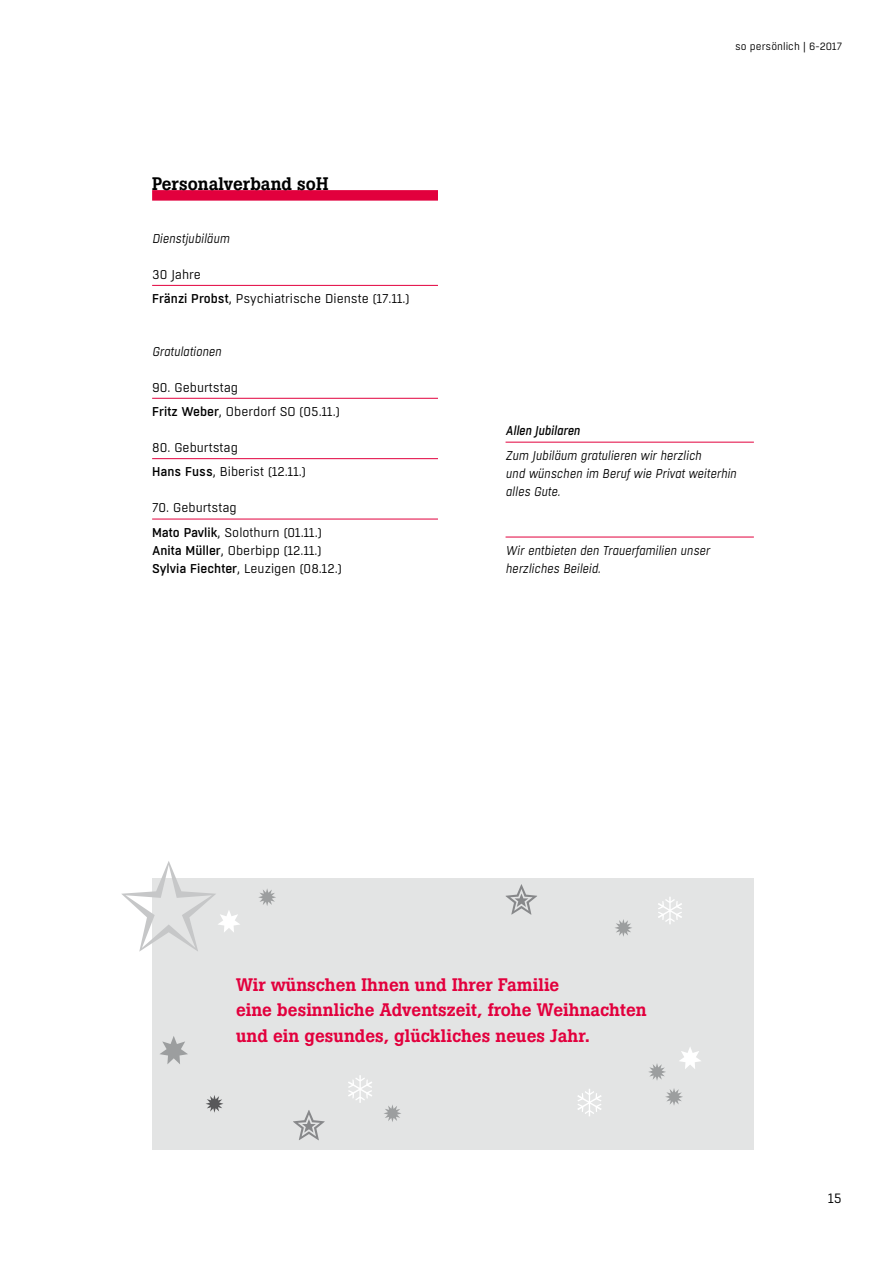
<style>
.page{position:relative;width:893px;height:1263px;background:#fff}
.page>*{position:absolute;margin:0;border:0;box-sizing:border-box;transform-origin:0 0}
.t1{font:500 18px/25.5px "Boton";color:#e2003d}
.t2{font:500 18px "Boton";color:#000}
.t3{font:13.5px "Boxed";color:#000}
.t4{font:12.75px/24.5px "Boxed";color:#000}
.t5{font:italic 12.75px/18px "Boxed";color:#000}
.t6{font:italic 500 12.75px "Boxed";color:#000}
.t7{font:10.5px "Boxed";color:#000}
.s1{font-weight:500}
</style>
<div class="page">
<hr style="left:506px;top:442px;width:248px;height:1px;background:#e2003d">
<hr style="left:506px;top:537px;width:248px;height:1px;background:#e2003d">
<div style="left:152px;top:190px;width:286px;height:11px;background:#e2003d"></div>
<hr style="left:152px;top:285px;width:286px;height:1px;background:#e2003d">
<hr style="left:152px;top:398px;width:286px;height:1px;background:#e2003d">
<hr style="left:152px;top:458px;width:286px;height:1px;background:#e2003d">
<hr style="left:152px;top:519px;width:286px;height:1px;background:#e2003d">
<div style="left:152px;top:879px;width:602px;height:271px;background:#e3e4e4"></div>
<svg style="left:348px;top:1075px;width:24px;height:28px"></svg>
<svg style="left:665px;top:1088px;width:18px;height:17px"></svg>
<svg style="left:384px;top:1105px;width:17px;height:17px"></svg>
<svg style="left:648px;top:1064px;width:18px;height:16px"></svg>
<svg style="left:679px;top:1047px;width:22px;height:22px"></svg>
<svg style="left:293px;top:1110px;width:32px;height:30px"></svg>
<svg style="left:658px;top:897px;width:24px;height:27px"></svg>
<svg style="left:577px;top:1089px;width:24px;height:27px"></svg>
<svg style="left:160px;top:1036px;width:28px;height:28px"></svg>
<svg style="left:206px;top:1095px;width:17px;height:18px"></svg>
<svg style="left:121px;top:861px;width:119px;height:91px"></svg>
<svg style="left:615px;top:919px;width:17px;height:18px"></svg>
<svg style="left:506px;top:884px;width:31px;height:31px"></svg>
<svg style="left:258px;top:889px;width:18px;height:17px"></svg>
<h1 class="t2" style="left:152px;top:173px;width:178px">Personalverband soH</h1>
<p class="t5" style="left:152px;top:229px;width:79px">Dienstjubiläum</p>
<p class="t4" style="left:152px;top:262px;width:259px">30 Jahre<br><span class="s1">Fränzi Probst</span>, Psychiatrische Dienste (17.11.)</p>
<p class="t5" style="left:152px;top:342px;width:71px">Gratulationen</p>
<p class="t4" style="left:152px;top:375px;width:189px">90. Geburtstag<br><span class="s1">Fritz Weber</span>, Oberdorf SO (05.11.)</p>
<p class="t4" style="left:152px;top:435px;width:155px">80. Geburtstag<br><span class="s1">Hans Fuss</span>, Biberist (12.11.)</p>
<p class="t4" style="left:152px;top:496px;width:171px">70. Geburtstag<br><span class="s1">Mato Pavlik</span>, Solothurn (01.11.)</p>
<p class="t4" style="left:152px;top:541px;width:191px;line-height:18px"><span class="s1">Anita Müller</span>, Oberbipp (12.11.)<br><span class="s1">Sylvia Fiechter</span>, Leuzigen (08.12.)</p>
<p class="t7" style="left:735px;top:40px;width:108px">so persönlich | 6-2017</p>
<p class="t6" style="left:506px;top:423px;width:76px">Allen Jubilaren</p>
<p class="t5" style="left:506px;top:447px;width:232px">Zum Jubiläum gratulieren wir herzlich<br>und wünschen im Beruf wie Privat weiterhin alles Gute.</p>
<p class="t5" style="left:506px;top:541px;width:206px">Wir entbieten den Trauerfamilien unser herzliches Beileid.</p>
<h1 class="t1" style="left:236px;top:971px;width:412px">Wir wünschen Ihnen und Ihrer Familie<br>eine besinnliche Adventszeit, frohe Weihnachten und ein gesundes, glückliches neues Jahr.</h1>
<p class="t3" style="left:828px;top:1189px;width:15px">15</p>
</div>
